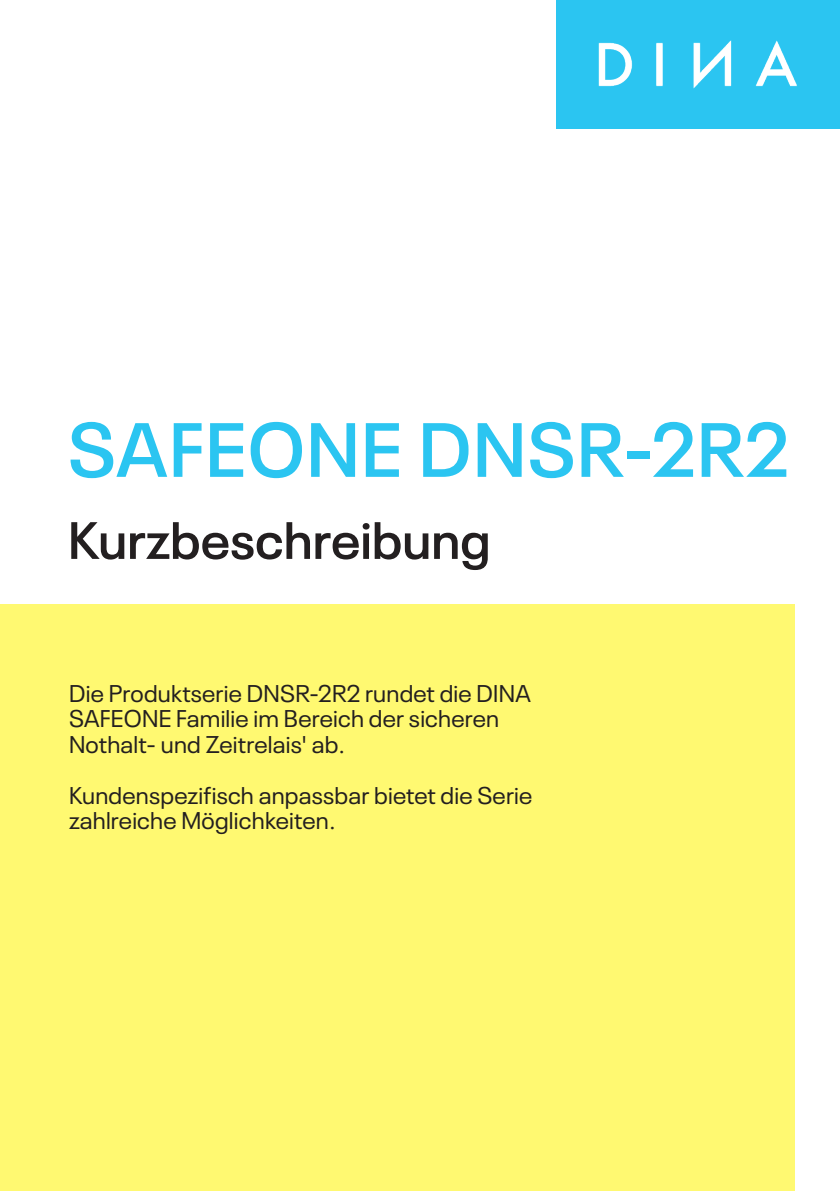
<style>
.page{position:relative;width:840px;height:1191px;background:#fff}
.page>*{position:absolute;margin:0;border:0;box-sizing:border-box;transform-origin:0 0}
.Headline{font:600 76px "Neue Plak";letter-spacing:.02em;color:#2bc5f1}
.Headline-2{font:600 52px "Neue Plak";letter-spacing:.005em;color:#231f20}
.t1{font:24px "Neue Plak";letter-spacing:.01em;color:#231f20}
</style>
<div class="page">
<div style="left:0;top:604px;width:794px;height:587px;background:#fff971"></div>
<img style="left:556px;top:0;width:283px;height:128px">
<p class="Headline" style="left:68px;top:390px;width:721px">SAFEONE DNSR-2R2</p>
<p class="Headline-2" style="left:68px;top:500px;width:423px">Kurzbeschreibung</p>
<p class="t1" style="left:69px;top:675px;width:463px">Die Produktserie DNSR-2R2 rundet die DINA</p>
<p class="t1" style="left:69px;top:700px;width:431px">SAFEONE Familie im Bereich der sicheren</p>
<p class="t1" style="left:69px;top:726px;width:277px">Nothalt- und Zeitrelais' ab.</p>
<p class="t1" style="left:69px;top:777px;width:464px">Kundenspezifisch anpassbar bietet die Serie</p>
<p class="t1" style="left:69px;top:802px;width:268px">zahlreiche Möglichkeiten.</p>
</div>
